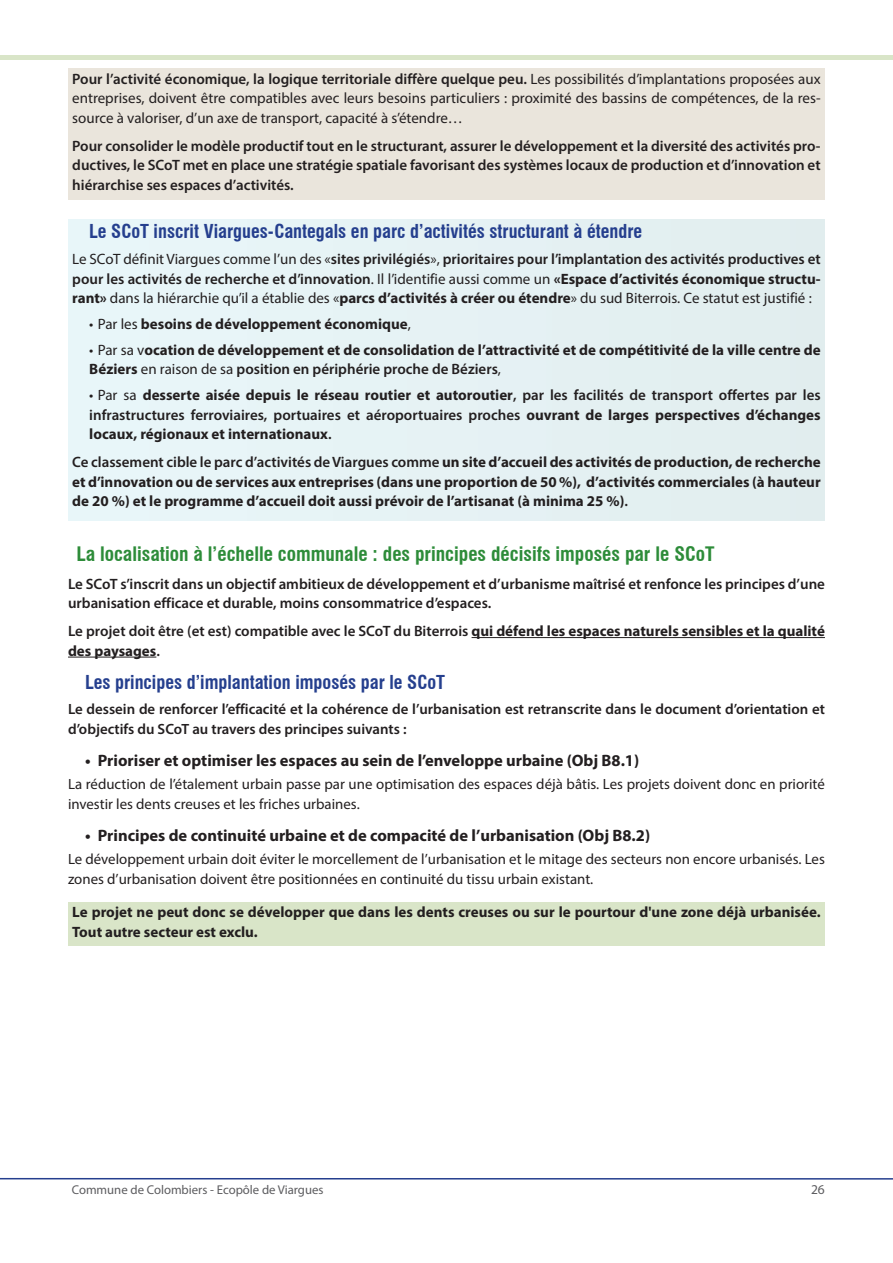
<style>
.page{position:relative;width:893px;height:1263px;background:#fff}
.page>*{position:absolute;margin:0;border:0;box-sizing:border-box;transform-origin:0 0}
.TITRE_5{font:700 condensed 19.5px "Swiss 721 BT";color:#2d8c39}
.TITRE_6{font:700 condensed 18.75px "Swiss 721 BT";color:#253f8e}
.t1{font:700 16.5px "Myriad Pro";color:#231f20}
.corps_de_texte_1{font:700 15px/19.5px "Myriad Pro";color:#231f20;text-align:justify}
.corps_de_texte_1-2{font:15px/19.5px "Myriad Pro";color:#231f20;text-align:justify}
.corps_de_texte_1_semi_gras{font:600 15px/19.5px "Myriad Pro";color:#231f20;text-align:justify}
.corps_de_texte_1_gras{font:700 15px/19.5px "Myriad Pro";color:#231f20}
.corps_de_texte_1_semi_gras-2{font:700 15px/19.5px "Myriad Pro";color:#231f20}
.corps_de_texte_1-3{font:14.85px/19.4px "Myriad Pro";color:#231f20}
.corps_de_texte_1_semi_gras-3{font:600 14.85px/19.4px "Myriad Pro";color:#231f20}
.t2{font:13.5px "Myriad Pro";color:#5c5c5f}
.t3{font:12.75px "Myriad Pro";color:#5c5c5f}
.s1{font-weight:600}
.s2{font-weight:700}
.s3{font-weight:400}
</style>
<div class="page">
<hr style="left:0;top:1178px;width:893px;height:2px;background:#253f8e">
<div style="left:0;top:55px;width:893px;height:5px;background:#d9e5c8"></div>
<div style="left:68px;top:68px;width:757px;height:131px;background:#eae5dc"></div>
<div style="left:68px;top:220px;width:757px;height:301px;background:#e6f2f4"></div>
<hr style="left:472px;top:637px;width:353px;height:1px;background:#231f20">
<hr style="left:68px;top:657px;width:88px;height:1px;background:#231f20">
<div style="left:68px;top:901px;width:757px;height:44px;background:#d9e5c8"></div>
<p class="corps_de_texte_1-2" style="left:72px;top:69px;width:750px"><span class="s1">Pour l’activité économique, la logique territoriale diffère quelque peu.</span> Les possibilités d’implantations proposées aux entreprises, doivent être compatibles avec leurs besoins particuliers : proximité des bassins de compétences, de la res&shy;source à valoriser, d’un axe de transport, capacité à s’étendre…</p>
<p class="corps_de_texte_1_semi_gras" style="left:72px;top:135px;width:750px">Pour consolider le modèle productif tout en le structurant, assurer le développement et la diversité des activités pro&shy;ductives, le SCoT met en place une stratégie spatiale favorisant des systèmes locaux de production et d’innovation et hiérarchise ses espaces d’activités.</p>
<p class="TITRE_6" style="left:89px;top:220px;width:554px">Le SCoT inscrit Viargues-Cantegals en parc d’activités structurant à étendre</p>
<p class="corps_de_texte_1-2" style="left:72px;top:249px;width:750px">Le SCoT définit Viargues comme l’un des «<span class="s1">sites privilégiés</span>», <span class="s1">prioritaires pour l’implantation des activités productives et pour les activités de recherche et d’innovation</span>. Il l’identifie aussi comme un <span class="s2">«Espace d’activités économique structu&shy;rant»</span> dans la hiérarchie qu’il a établie des «<span class="s2">parcs d’activités à créer ou étendre</span>» du sud Biterrois. Ce statut est justifié :</p>
<p class="corps_de_texte_1" style="left:89px;top:314px;width:323px"><span class="s3">• Par les</span> besoins de développement économique<span class="s3">,</span></p>
<p class="corps_de_texte_1" style="left:89px;top:340px;width:733px"><span class="s3">• Par sa v</span>ocation de développement et de consolidation de l’attractivité et de compétitivité de la ville centre de<br>Béziers <span class="s3">en raison de sa</span> <span class="s1">position en périphérie proche de Béziers</span><span class="s3">,</span></p>
<p class="corps_de_texte_1" style="left:89px;top:385px;width:733px"><span class="s3">• Par sa</span> desserte aisée depuis le réseau routier et autoroutier<span class="s1">, par les facilités de transport offertes par les infrastructures ferroviaires, portuaires et aéroportuaires proches</span> ouvrant de larges perspectives d’échanges locaux, régionaux et internationaux<span class="s1">.</span></p>
<p class="corps_de_texte_1" style="left:72px;top:452px;width:750px"><span class="s1">Ce classement cible le parc d’activités de Viargues comme</span> un site d’accueil des activités de production, de recherche et d’innovation ou de services aux entreprises (dans une proportion de 50 %), d’activités commerciales (à hauteur de 20 %) et le programme d’accueil doit aussi prévoir de l’artisanat (à minima 25 %)<span class="s1">.</span></p>
<p class="TITRE_5" style="left:77px;top:542px;width:639px">La localisation à l’échelle communale : des principes décisifs imposés par le SCoT</p>
<p class="corps_de_texte_1_semi_gras" style="left:68px;top:573px;width:758px">Le SCoT s’inscrit dans un objectif ambitieux de développement et d’urbanisme maîtrisé et renfonce les principes d’une urbanisation efficace et durable, moins consommatrice d’espaces.</p>
<p class="corps_de_texte_1_semi_gras-2" style="left:68px;top:621px;width:758px"><span class="s1">Le projet doit être (et est) compatible avec le SCoT du Biterrois</span> qui défend les espaces naturels sensibles et la qualité des paysages<span class="s1">.</span></p>
<p class="TITRE_6" style="left:85px;top:671px;width:362px">Les principes d’implantation imposés par le SCoT</p>
<p class="corps_de_texte_1_semi_gras-3" style="left:68px;top:699px;width:758px">Le dessein de renforcer l’efficacité et la cohérence de l’urbanisation est retranscrite dans le document d’orientation et d’objectifs du SCoT au travers des principes suivants :</p>
<p class="t1" style="left:85px;top:749px;width:556px">• Prioriser et optimiser les espaces au sein de l’enveloppe urbaine (Obj B8.1)</p>
<p class="corps_de_texte_1-3" style="left:68px;top:774px;width:758px">La réduction de l’étalement urbain passe par une optimisation des espaces déjà bâtis. Les projets doivent donc en priorité investir les dents creuses et les friches urbaines.</p>
<p class="t1" style="left:85px;top:824px;width:567px">• Principes de continuité urbaine et de compacité de l’urbanisation (Obj B8.2)</p>
<p class="corps_de_texte_1-3" style="left:68px;top:849px;width:758px">Le développement urbain doit éviter le morcellement de l’urbanisation et le mitage des secteurs non encore urbanisés. Les zones d’urbanisation doivent être positionnées en continuité du tissu urbain existant.</p>
<p class="corps_de_texte_1_gras" style="left:72px;top:902px;width:750px">Le projet ne peut donc se développer que dans les dents creuses ou sur le pourtour d'une zone déjà urbanisée.<br>Tout autre secteur est exclu.</p>
<p class="t3" style="left:72px;top:1182px;width:253px">Commune de Colombiers - Ecopôle de Viargues</p>
<p class="t2" style="left:811px;top:1181px;width:15px">26</p>
</div>
